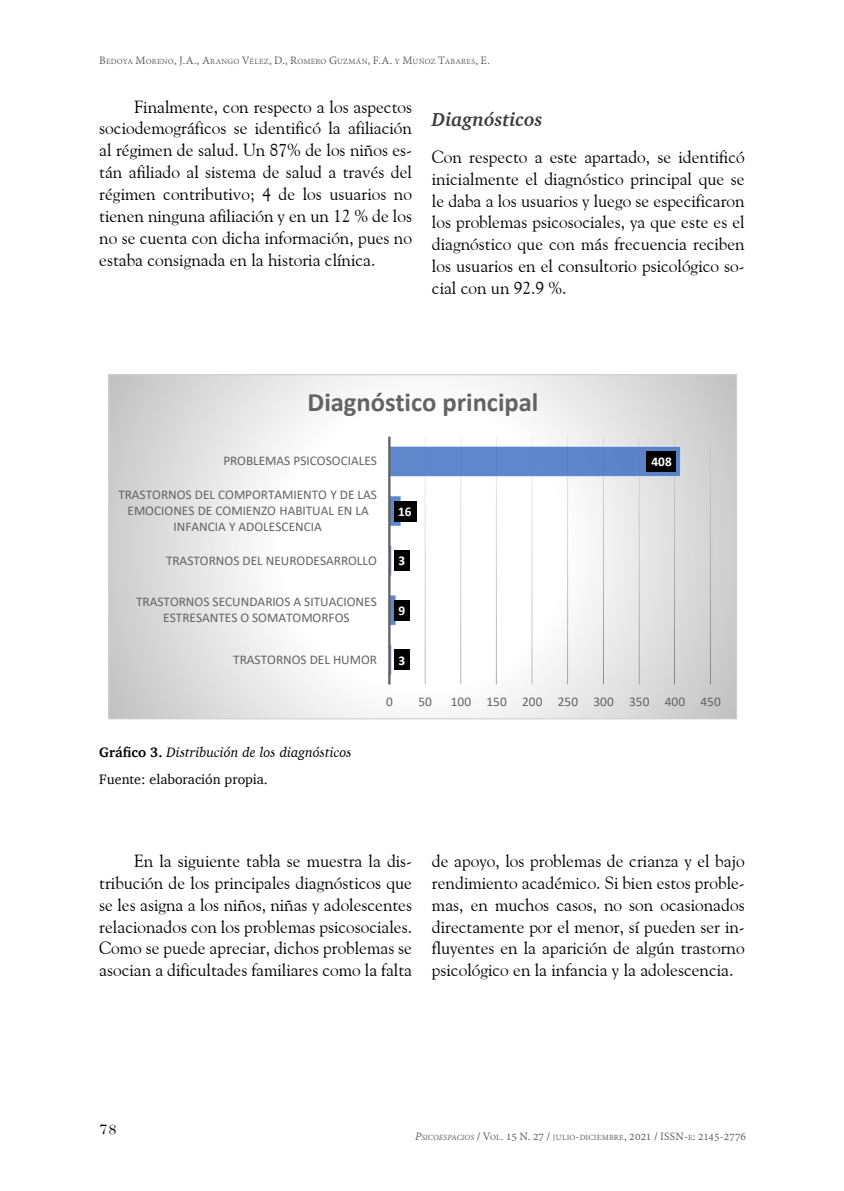
<style>
.page{position:relative;width:844px;height:1191px;background:#fff}
.page>*{position:absolute;margin:0;border:0;box-sizing:border-box;transform-origin:0 0}
.t1{font:700 26.6px "Calibri";color:#646363}
.t2{font:italic 700 19.25px "Charter";color:#3c3c3b}
.t3{font:17.5px/21.9px "Goudy Old Style BT";color:#000;text-align:justify}
.t4{font:17.5px "Bell";color:#000}
.t5{font:italic 14px/26.8px "Charter";color:#000}
.t6{font:13.3px/16.3px "Calibri";color:#646363;text-align:center}
.t7{font:700 13.3px "Calibri";color:#fff}
.t8{font:12.25px "Adobe Devanagari";letter-spacing:-.005em;color:#575756}
.t9{font:8.58px "Adobe Devanagari";letter-spacing:.03em;color:#575756}
.s1{font-size:12.25px}
.s2{font-weight:700;font-style:normal}
.s3{font-style:normal}
.s4{font-style:italic}
.s5{font-style:italic;font-size:8.58px}
.s6{font-size:8.58px}
</style>
<div class="page">
<svg style="left:110px;top:377px;width:625px;height:340px"></svg>
<svg style="left:424px;top:436px;width:286px;height:248px"></svg>
<svg style="left:390px;top:445px;width:291px;height:231px"></svg>
<hr style="left:388px;top:436px;width:2px;height:248px;background:#646363">
<div style="left:393px;top:649px;width:16px;height:21px;background:#000"></div>
<div style="left:393px;top:600px;width:16px;height:20px;background:#000"></div>
<div style="left:393px;top:550px;width:16px;height:21px;background:#000"></div>
<div style="left:393px;top:501px;width:23px;height:20px;background:#000"></div>
<div style="left:646px;top:451px;width:30px;height:21px;background:#000"></div>
<p class="t9" style="left:99px;top:57px;width:392px"><span class="s1">B</span>EDOYA <span class="s1">M</span>ORENO<span class="s1">, J.A., A</span>RANGO <span class="s1">V</span>ÉLEZ<span class="s1">, D., R</span>OMERO <span class="s1">G</span>UZMÁN<span class="s1">, F.A.</span> Y <span class="s1">M</span>UÑOZ <span class="s1">T</span>ABARES<span class="s1">, E.</span></p>
<p class="t3" style="left:99px;top:95px;width:314px;text-indent:35px">Finalmente, con respecto a los aspectos sociodemográficos se identificó la afiliación al régimen de salud. Un 87% de los niños es&shy;tán afiliado al sistema de salud a través del régimen contributivo; 4 de los usuarios no tienen ninguna afiliación y en un 12 % de los no se cuenta con dicha información, pues no estaba consignada en la historia clínica.</p>
<p class="t2" style="left:432px;top:103px;width:112px">Diagnósticos</p>
<p class="t3" style="left:432px;top:145px;width:314px">Con respecto a este apartado, se identificó inicialmente el diagnóstico principal que se le daba a los usuarios y luego se especificaron los problemas psicosociales, ya que este es el diagnóstico que con más frecuencia reciben los usuarios en el consultorio psicológico so&shy;cial con un 92.9 %.</p>
<h1 class="t1" style="left:307px;top:383px;width:232px">Diagnóstico principal</h1>
<p class="t6" style="left:223px;top:452px;width:155px">PROBLEMAS PSICOSOCIALES</p>
<p class="t6" style="left:118px;top:486px;width:260px">TRASTORNOS DEL COMPORTAMIENTO Y DE LAS<br>EMOCIONES DE COMIENZO HABITUAL EN LA<br>INFANCIA Y ADOLESCENCIA</p>
<p class="t6" style="left:166px;top:551px;width:212px">TRASTORNOS DEL NEURODESARROLLO</p>
<p class="t6" style="left:136px;top:593px;width:242px">TRASTORNOS SECUNDARIOS A SITUACIONES<br>ESTRESANTES O SOMATOMORFOS</p>
<p class="t6" style="left:233px;top:651px;width:145px">TRASTORNOS DEL HUMOR</p>
<p class="t7" style="left:398px;top:502px;width:15px">16</p>
<p class="t7" style="left:398px;top:551px;width:8px">3</p>
<p class="t7" style="left:398px;top:601px;width:8px">9</p>
<p class="t7" style="left:398px;top:650px;width:8px">3</p>
<p class="t7" style="left:651px;top:452px;width:22px">408</p>
<p class="t5" style="left:99px;top:739px;width:254px"><span class="s2">Gráfico 3.</span> Distribución de los diagnósticos<br><span class="s3">Fuente: elaboración propia.</span></p>
<p class="t6" style="left:386px;top:693px;width:8px">0</p>
<p class="t6" style="left:418px;top:693px;width:15px">50</p>
<p class="t6" style="left:450px;top:693px;width:271px">100 150 200 250 300 350 400 450</p>
<p class="t3" style="left:99px;top:849px;width:314px;text-indent:35px">En la siguiente tabla se muestra la dis&shy;tribución de los principales diagnósticos que se les asigna a los niños, niñas y adolescentes relacionados con los problemas psicosociales.<br>Como se puede apreciar, dichos problemas se asocian a dificultades familiares como la falta</p>
<p class="t3" style="left:432px;top:849px;width:314px">de apoyo, los problemas de crianza y el bajo rendimiento académico. Si bien estos proble&shy;mas, en muchos casos, no son ocasionados directamente por el menor, sí pueden ser in&shy;fluyentes en la aparición de algún trastorno psicológico en la infancia y la adolescencia.</p>
<p class="t4" style="left:99px;top:1118px;width:19px">78</p>
<p class="t8" style="left:415px;top:1129px;width:252px"><span class="s4">P</span><span class="s5">SICOESPACIOS</span> / V<span class="s6">OL</span>. 15 N. 27 / <span class="s6">JULIO</span>-<span class="s6">DICIEMBRE</span>, 2021 / ISSN</p>
<p class="t8" style="left:684px;top:1129px;width:64px">-<span class="s6">E</span>: 2145-2776</p>
</div>
